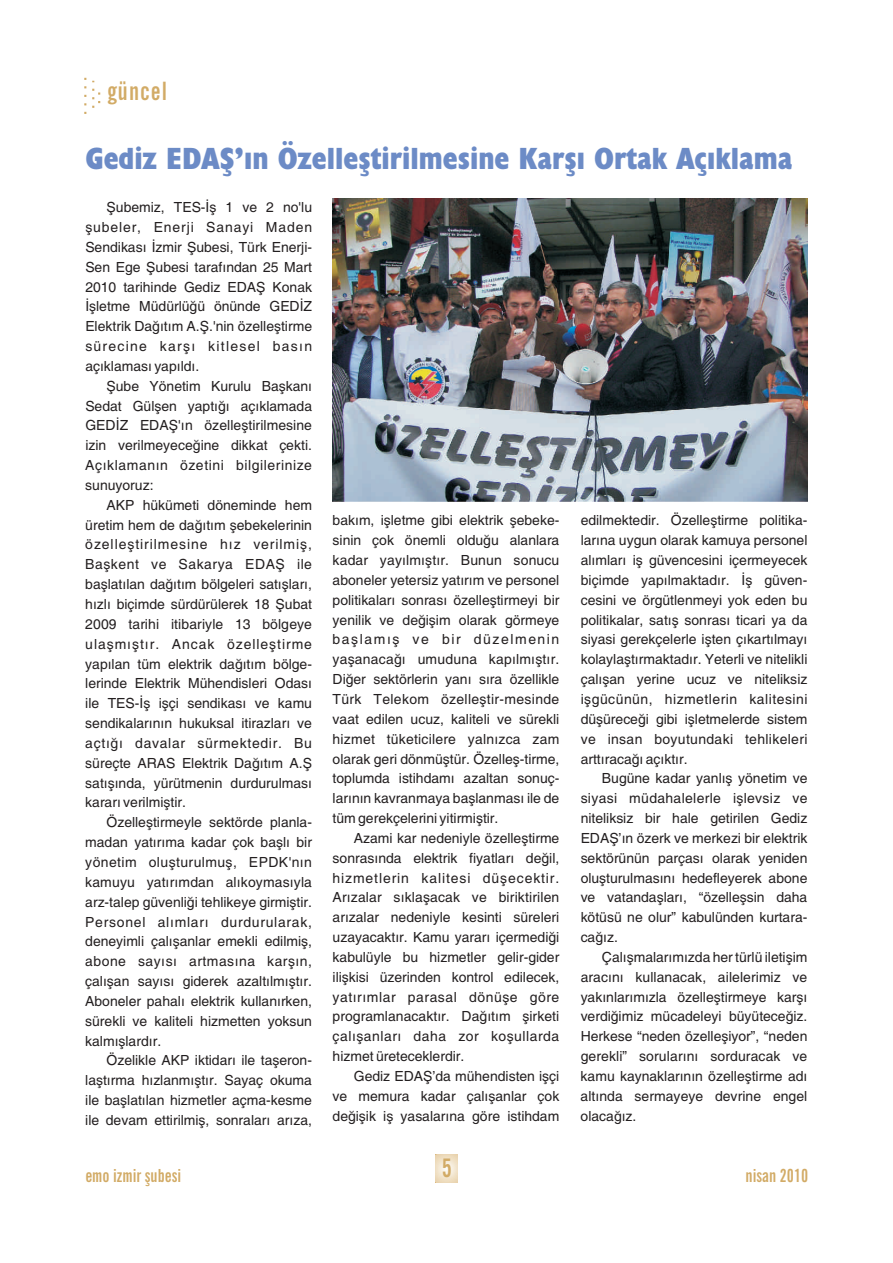
<style>
.page{position:relative;width:893px;height:1263px;background:#fff}
.page>*{position:absolute;margin:0;border:0;box-sizing:border-box;transform-origin:0 0}
.t1{font:700 condensed 30.9px "Humanist 521 BT Xtra";color:#6c8bc6}
.t2{font:700 condensed 25.5px "News Gothic BT";color:#d2ab66;scale:.88 1}
.t3{font:700 extra-condensed 25.35px "News Gothic BT";letter-spacing:.045em;color:#d2ab66}
.t4{font:700 extra-condensed 18px "News Gothic BT";color:#d2ab66}
.t5{font:13.95px/19.8px "Helvetica";color:#231f20;text-align:justify}
</style>
<div class="page">
<img style="left:333px;top:198px;width:474px;height:303px">
<svg style="left:436px;top:1154px;width:21px;height:28px"></svg>
<svg style="left:84px;top:77px;width:2px;height:37px"></svg>
<svg style="left:92px;top:81px;width:8px;height:27px"></svg>
<h3 class="t3" style="left:107px;top:81px;width:61px">güncel</h3>
<h1 class="t1" style="left:85px;top:145px;width:709px">Gediz EDAŞ’ın Özelleştirilmesine Karşı Ortak Açıklama</h1>
<p class="t5" style="left:85px;top:199px;width:228px;text-indent:21px">Şubemiz, TES-İş 1 ve 2 no'lu şubeler, Enerji Sanayi Maden Sendikası İzmir Şubesi, Türk Enerji-Sen Ege Şubesi tarafından 25 Mart 2010 tarihinde Gediz EDAŞ Konak İşletme Müdürlüğü önünde GEDİZ Elektrik Dağıtım A.Ş.'nin özelleştirme sürecine karşı kitlesel basın açıklaması yapıldı.</p>
<p class="t5" style="left:85px;top:377px;width:228px;text-indent:21px">Şube Yönetim Kurulu Başkanı Sedat Gülşen yaptığı açıklamada GEDİZ EDAŞ'ın özelleştirilmesine izin verilmeyeceğine dikkat çekti.<br>Açıklamanın özetini bilgilerinize sunuyoruz:</p>
<p class="t5" style="left:85px;top:496px;width:228px;text-indent:21px">AKP hükümeti döneminde hem üretim hem de dağıtım şebekelerinin özelleştirilmesine hız verilmiş, Başkent ve Sakarya EDAŞ ile başlatılan dağıtım bölgeleri satışları, hızlı biçimde sürdürülerek 18 Şubat 2009 tarihi itibariyle 13 bölgeye ulaşmıştır. Ancak özelleştirme yapılan tüm elektrik dağıtım bölge&shy;lerinde Elektrik Mühendisleri Odası ile TES-İş işçi sendikası ve kamu sendikalarının hukuksal itirazları ve açtığı davalar sürmektedir. Bu süreçte ARAS Elektrik Dağıtım A.Ş satışında, yürütmenin durdurulması kararı verilmiştir.</p>
<p class="t5" style="left:85px;top:814px;width:228px;text-indent:21px">Özelleştirmeyle sektörde planla&shy;madan yatırıma kadar çok başlı bir yönetim oluşturulmuş, EPDK'nın kamuyu yatırımdan alıkoymasıyla arz-talep güvenliği tehlikeye girmiştir.<br>Personel alımları durdurularak, deneyimli çalışanlar emekli edilmiş, abone sayısı artmasına karşın, çalışan sayısı giderek azaltılmıştır.<br>Aboneler pahalı elektrik kullanırken, sürekli ve kaliteli hizmetten yoksun kalmışlardır.</p>
<p class="t5" style="left:85px;top:1052px;width:228px;text-indent:21px">Özelikle AKP iktidarı ile taşeron&shy;laştırma hızlanmıştır. Sayaç okuma ile başlatılan hizmetler açma-kesme ile devam ettirilmiş, sonraları arıza,</p>
<p class="t5" style="left:333px;top:512px;width:228px">bakım, işletme gibi elektrik şebeke&shy;sinin çok önemli olduğu alanlara kadar yayılmıştır. Bunun sonucu aboneler yetersiz yatırım ve personel politikaları sonrası özelleştirmeyi bir yenilik ve değişim olarak görmeye başlamış ve bir düzelmenin yaşanacağı umuduna kapılmıştır.<br>Diğer sektörlerin yanı sıra özellikle Türk Telekom özelleştir-mesinde vaat edilen ucuz, kaliteli ve sürekli hizmet tüketicilere yalnızca zam olarak geri dönmüştür. Özelleş-tirme, toplumda istihdamı azaltan sonuç&shy;larının kavranmaya başlanması ile de tüm gerekçelerini yitirmiştir.</p>
<p class="t5" style="left:333px;top:829px;width:228px;text-indent:21px">Azami kar nedeniyle özelleştirme sonrasında elektrik fiyatları değil, hizmetlerin kalitesi düşecektir.<br>Arızalar sıklaşacak ve biriktirilen arızalar nedeniyle kesinti süreleri uzayacaktır. Kamu yararı içermediği kabulüyle bu hizmetler gelir-gider ilişkisi üzerinden kontrol edilecek, yatırımlar parasal dönüşe göre programlanacaktır. Dağıtım şirketi çalışanları daha zor koşullarda hizmet üreteceklerdir.</p>
<p class="t5" style="left:333px;top:1067px;width:228px;text-indent:21px">Gediz EDAŞ’da mühendisten işçi ve memura kadar çalışanlar çok değişik iş yasalarına göre istihdam</p>
<p class="t5" style="left:581px;top:512px;width:228px">edilmektedir. Özelleştirme politika&shy;larına uygun olarak kamuya personel alımları iş güvencesini içermeyecek biçimde yapılmaktadır. İş güven&shy;cesini ve örgütlenmeyi yok eden bu politikalar, satış sonrası ticari ya da siyasi gerekçelerle işten çıkartılmayı kolaylaştırmaktadır. Yeterli ve nitelikli çalışan yerine ucuz ve niteliksiz işgücünün, hizmetlerin kalitesini düşüreceği gibi işletmelerde sistem ve insan boyutundaki tehlikeleri arttıracağı açıktır.</p>
<p class="t5" style="left:581px;top:770px;width:228px;text-indent:21px">Bugüne kadar yanlış yönetim ve siyasi müdahalelerle işlevsiz ve niteliksiz bir hale getirilen Gediz EDAŞ’ın özerk ve merkezi bir elektrik sektörünün parçası olarak yeniden oluşturulmasını hedefleyerek abone ve vatandaşları, “özelleşsin daha kötüsü ne olur” kabulünden kurtara&shy;cağız.</p>
<p class="t5" style="left:581px;top:948px;width:228px;text-indent:21px">Çalışmalarımızda her türlü iletişim aracını kullanacak, ailelerimiz ve yakınlarımızla özelleştirmeye karşı verdiğimiz mücadeleyi büyüteceğiz.<br>Herkese “neden özelleşiyor”, “neden gerekli” sorularını sorduracak ve kamu kaynaklarının özelleştirme adı altında sermayeye devrine engel olacağız.</p>
<p class="t4" style="left:85px;top:1168px;width:97px">emo izmir şubesi</p>
<h2 class="t2" style="left:442px;top:1158px;width:12px">5</h2>
<p class="t4" style="left:745px;top:1168px;width:64px">nisan 2010</p>
</div>
